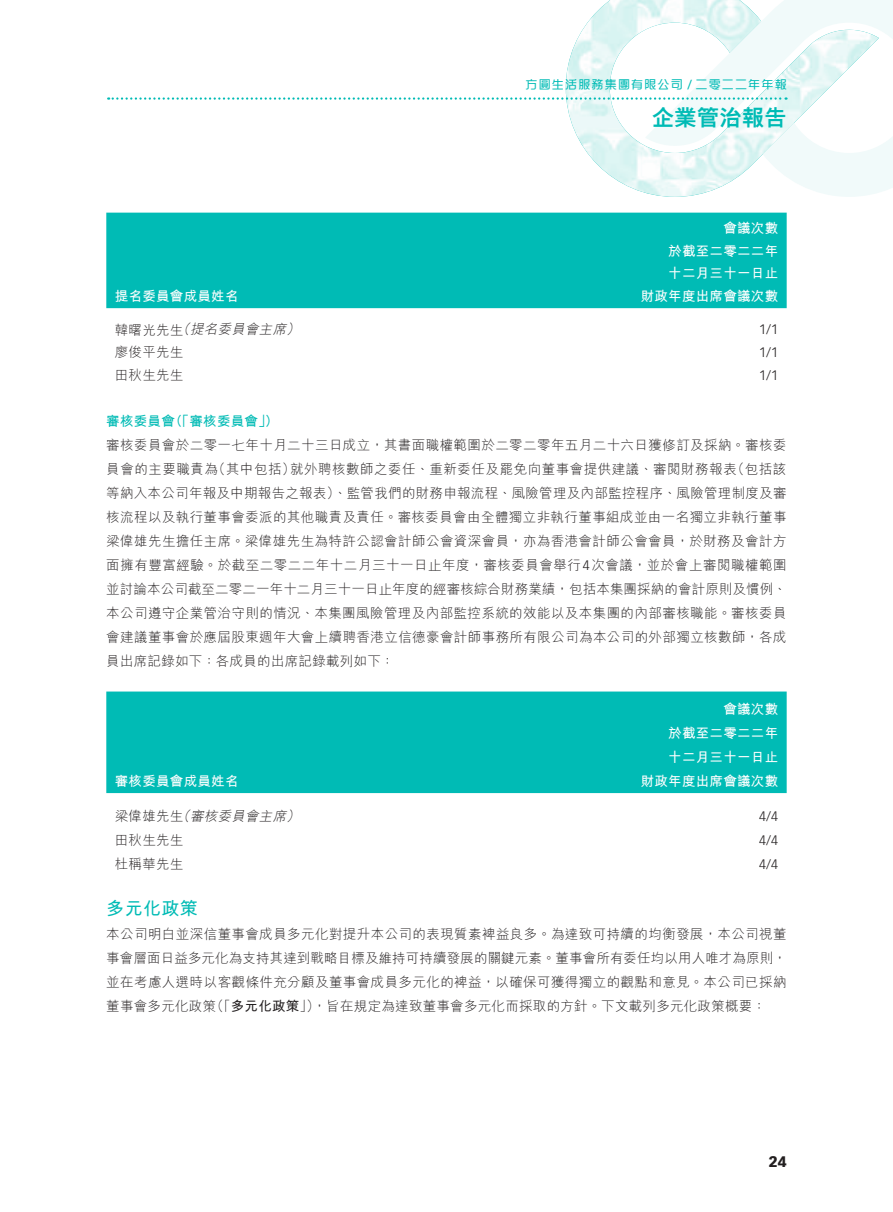
<style>
.page{position:relative;width:893px;height:1212px;background:#fff}
.page>*{position:absolute;margin:0;border:0;box-sizing:border-box;transform-origin:0 0}
.t1{font:800 22.5px "M Hei HK";color:#00bbb5}
.t2{font:700 18px "M Hei HK";letter-spacing:.02em;color:#00bbb5}
.t3{font:900 15px "Vectora LT Std";color:#231f20}
.t4{font:300 13.5px/24px "M Hei HK";letter-spacing:.03em;color:#231f20;text-align:right}
.t5{font:700 13.5px/22.5px "M Hei HK";letter-spacing:.02em;color:#fff;text-align:right}
.t6{font:300 13.5px "M Hei HK";letter-spacing:.01em;color:#231f20}
.t7{font:300 13.5px "Vectora LT Std";color:#231f20}
.t8{font:italic 300 13.5px "M Hei HK";color:#231f20}
.t9{font:700 13.5px "M Hei HK";letter-spacing:.02em;color:#00bbb5}
.t10{font:700 13.5px "M Hei HK";letter-spacing:.02em;color:#231f20}
.t11{font:500 12px "MJ Ngai HK";letter-spacing:.1em;color:#00bbb5}
.s1{font-family:"Century Gothic";font-weight:700;font-size:11.25px}
.s2{font-family:"Vectora LT Std"}
.s3{font-weight:300}
</style>
<div class="page">
<img style="left:566px;top:0;width:79px;height:193px">
<svg style="left:645px;top:0;width:248px;height:197px"></svg>
<svg style="left:108px;top:97px;width:678px;height:3px"></svg>
<div style="left:106px;top:213px;width:681px;height:95px;background:#00bbb5"></div>
<div style="left:106px;top:691px;width:681px;height:102px;background:#00bbb5"></div>
<p class="t11" style="left:526px;top:78px;width:263px">方圓生活服務集團有限公司 <span class="s1">/</span> 二零二二年年報</p>
<p class="t5" style="left:115px;top:284px;width:125px">提名委員會成員姓名</p>
<p class="t8" style="left:177px;top:323px;width:18px">（</p>
<p class="t8" style="left:286px;top:323px;width:18px">(</p>
<p class="t8" style="left:190px;top:323px;width:100px">提名委員會主席</p>
<p class="t4" style="left:115px;top:317px;width:70px">韓曙光先生</p>
<p class="t4" style="left:115px;top:340px;width:70px">廖俊平先生</p>
<h1 class="t1" style="left:652px;top:107px;width:136px">企業管治報告</h1>
<p class="t5" style="left:641px;top:216px;width:139px">會議次數<br>於截至二零二二年<br>十二月三十一日止<br>財政年度出席會議次數</p>
<p class="t7" style="left:759px;top:322px;width:21px">1/1</p>
<p class="t7" style="left:759px;top:344px;width:21px">1/1</p>
<p class="t4" style="left:115px;top:362px;width:70px">田秋生先生</p>
<p class="t9" style="left:169px;top:411px;width:111px">（「審核委員會 (「</p>
<p class="t7" style="left:759px;top:367px;width:21px">1/1</p>
<p class="t9" style="left:106px;top:411px;width:70px">審核委員會</p>
<p class="t4" style="left:106px;top:433px;width:682px">審核委員會於二零一七年十月二十三日成立，其書面職權範圍於二零二零年五月二十六日獲修訂及採納。審核委（包括該</p>
<p class="t4" style="left:290px;top:457px;width:448px">就外聘核數師之委任、重新委任及罷免向董事會提供建議、審閱財務報表</p>
<p class="t4" style="left:212px;top:457px;width:85px">（其中包括）</p>
<p class="t4" style="left:106px;top:457px;width:682px;text-align:left">員會的主要職責為<br>等納入本公司年報及中期報告之報表）、監管我們的財務申報流程、風險管理及內部監控程序、風險管理制度及審核流程以及執行董事會委派的其他職責及責任。審核委員會由全體獨立非執行董事組成並由一名獨立非執行董事梁偉雄先生擔任主席。梁偉雄先生為特許公認會計師公會資深會員，亦為香港會計師公會會員，於財務及會計方面擁有豐富經驗。於截至二零二二年十二月三十一日止年度，審核委員會舉行<span class="s2">4</span>次會議，並於會上審閱職權範圍並討論本公司截至二零二一年十二月三十一日止年度的經審核綜合財務業績，包括本集團採納的會計原則及慣例、本公司遵守企業管治守則的情況、本集團風險管理及內部監控系統的效能以及本集團的內部審核職能。審核委員會建議董事會於應屆股東週年大會上續聘香港立信德豪會計師事務所有限公司為本公司的外部獨立核數師，各成員出席記錄如下：各成員的出席記錄載列如下：</p>
<p class="t5" style="left:115px;top:768px;width:125px">審核委員會成員姓名</p>
<p class="t8" style="left:177px;top:809px;width:18px">（</p>
<p class="t8" style="left:286px;top:809px;width:18px">(</p>
<p class="t8" style="left:190px;top:809px;width:100px">審核委員會主席</p>
<p class="t4" style="left:115px;top:804px;width:70px">梁偉雄先生</p>
<p class="t4" style="left:115px;top:828px;width:70px">田秋生先生</p>
<p class="t5" style="left:641px;top:696px;width:139px;line-height:24px">會議次數<br>於截至二零二二年<br>十二月三十一日止<br>財政年度出席會議次數</p>
<p class="t7" style="left:759px;top:808px;width:21px">4/4</p>
<p class="t7" style="left:759px;top:832px;width:21px">4/4</p>
<p class="t4" style="left:115px;top:852px;width:70px">杜稱華先生</p>
<h2 class="t2" style="left:106px;top:895px;width:93px">多元化政策</h2>
<p class="t4" style="left:106px;top:922px;width:682px">本公司明白並深信董事會成員多元化對提升本公司的表現質素裨益良多。為達致可持續的均衡發展，本公司視董</p>
<p class="t6" style="left:106px;top:951px;width:682px">事會層面日益多元化為支持其達到戰略目標及維持可持續發展的關鍵元素。董事會所有委任均以用人唯才為原則，</p>
<p class="t4" style="left:106px;top:970px;width:682px">並在考慮人選時以客觀條件充分顧及董事會成員多元化的裨益，以確保可獲得獨立的觀點和意見。本公司已採納</p>
<p class="t4" style="left:313px;top:994px;width:455px">，旨在規定為達致董事會多元化而採取的方針。下文載列多元化政策概要：</p>
<p class="t7" style="left:759px;top:856px;width:21px">4/4</p>
<p class="t10" style="left:211px;top:996px;width:111px"><span class="s3">（「</span>多元化政策<span class="s3">」）</span></p>
<p class="t4" style="left:106px;top:994px;width:111px">董事會多元化政策</p>
<p class="t3" style="left:769px;top:1152px;width:19px">24</p>
</div>
